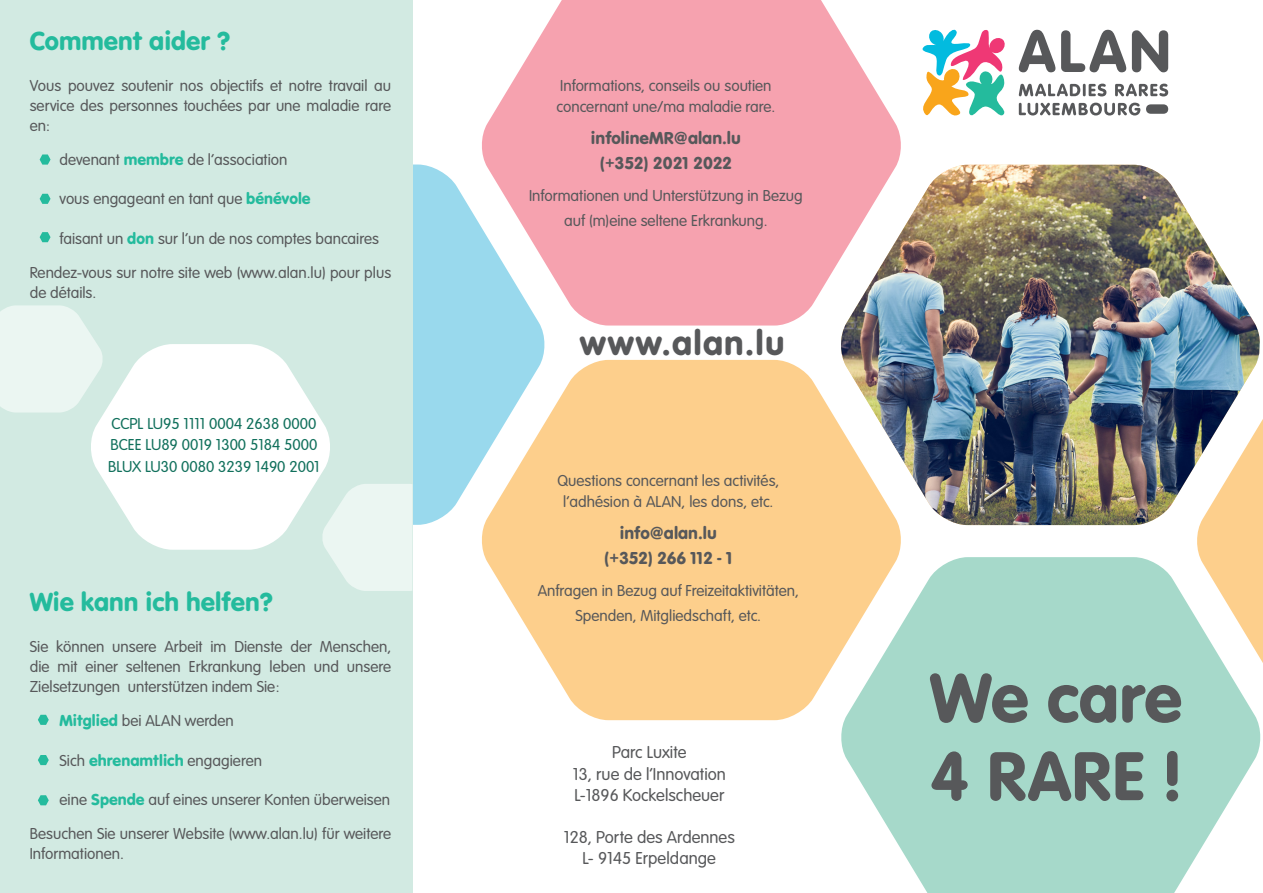
<style>
.page{position:relative;width:1263px;height:893px;background:#fff}
.page>*{position:absolute;margin:0;border:0;box-sizing:border-box;transform-origin:0 0}
.t1{font:72px/78px "VAG Rundschrift D";letter-spacing:-.01em;color:#57585a}
.t2{font:36px "VAG Rundschrift D";letter-spacing:.03em;color:#57585a}
.t3{font:27px "VAG Rundschrift D";color:#24bb9d}
.t4{font:300 18px "VAG Rundschrift D";color:#57585a}
.t5{font:18px "VAG Rundschrift D";color:#57585a}
.t6{font:300 16.5px/19.8px "VAG Rundschrift D";color:#57585a}
.t7{font:300 16.5px "VAG Rundschrift D";color:#11705c}
.s1{font-weight:400;color:#24bb9d}
</style>
<div class="page">
<svg style="left:482px;top:360px;width:419px;height:360px;background:#fdd498"></svg>
<svg style="left:412px;top:165px;width:134px;height:360px;fill:#99d9ed"></svg>
<div style="left:0;top:0;width:412px;height:893px;background:#d2eae2"></div>
<svg style="left:91px;top:344px;width:239px;height:206px;fill:#fff"></svg>
<svg style="left:922px;top:30px;width:83px;height:85px"></svg>
<svg style="left:1019px;top:30px;width:36px;height:42px"></svg>
<svg style="left:1061px;top:30px;width:65px;height:42px"></svg>
<svg style="left:1132px;top:30px;width:36px;height:42px"></svg>
<svg style="left:1019px;top:84px;width:87px;height:12px"></svg>
<svg style="left:1115px;top:84px;width:53px;height:12px"></svg>
<svg style="left:1019px;top:103px;width:121px;height:12px"></svg>
<div style="left:1146px;top:104px;width:22px;height:10px;background:#57585a;border-radius:5px"></div>
<svg style="left:480px;top:0;width:421px;height:326px;background:#f4b0bc"></svg>
<svg style="left:839px;top:557px;width:422px;height:336px;fill:#a6d9ca"></svg>
<svg style="left:1195px;top:419px;width:68px;height:302px"></svg>
<svg style="left:0;top:305px;width:104px;height:107px"></svg>
<svg style="left:38px;top:715px;width:11px;height:10px"></svg>
<svg style="left:38px;top:755px;width:11px;height:10px"></svg>
<svg style="left:38px;top:795px;width:11px;height:10px"></svg>
<svg style="left:40px;top:154px;width:11px;height:11px"></svg>
<svg style="left:40px;top:194px;width:11px;height:10px"></svg>
<svg style="left:40px;top:232px;width:11px;height:10px"></svg>
<img style="left:839px;top:165px;width:423px;height:360px">
<svg style="left:321px;top:484px;width:91px;height:107px"></svg>
<p class="t3" style="left:30px;top:25px;width:202px">Comment aider ?</p>
<p class="t6" style="left:30px;top:76px;width:363px;text-align:justify">Vous pouvez soutenir nos objectifs et notre travail au service des personnes touchées par une maladie rare en:</p>
<p class="t6" style="left:60px;top:150px;width:229px">devenant <span class="s1">membre</span> de l’association</p>
<p class="t6" style="left:60px;top:189px;width:253px">vous engageant en tant que <span class="s1">bénévole</span></p>
<p class="t6" style="left:60px;top:229px;width:321px">faisant un <span class="s1">don</span> sur l’un de nos comptes bancaires</p>
<p class="t6" style="left:30px;top:263px;width:363px">Rendez-vous sur notre site web (www.alan.lu) pour plus de détails.</p>
<p class="t7" style="left:112px;top:414px;width:206px">CCPL LU95 1111 0004 2638 0000</p>
<p class="t7" style="left:111px;top:436px;width:208px">BCEE LU89 0019 1300 5184 5000</p>
<p class="t7" style="left:108px;top:457px;width:213px">BLUX LU30 0080 3239 1490 2001</p>
<p class="t3" style="left:30px;top:586px;width:244px">Wie kann ich helfen?</p>
<p class="t6" style="left:30px;top:637px;width:363px;text-align:justify">Sie können unsere Arbeit im Dienste der Menschen, die mit einer seltenen Erkrankung leben und unsere Zielsetzungen unterstützen indem Sie:</p>
<p class="t6" style="left:60px;top:711px;width:176px"><span class="s1">Mitglied</span> bei ALAN werden</p>
<p class="t6" style="left:60px;top:751px;width:204px">Sich <span class="s1">ehrenamtlich</span> engagieren</p>
<p class="t6" style="left:60px;top:790px;width:332px">eine <span class="s1">Spende</span> auf eines unserer Konten überweisen</p>
<p class="t6" style="left:30px;top:824px;width:363px">Besuchen Sie unserer Website (www.alan.lu) für weitere<br>Informationen.</p>
<p class="t6" style="left:557px;top:75px;width:220px;line-height:21.6px">Informations, conseils ou soutien concernant une/ma maladie rare.</p>
<p class="t5" style="left:591px;top:127px;width:152px">infolineMR@alan.lu</p>
<p class="t5" style="left:600px;top:153px;width:134px">(+352) 2021 2022</p>
<p class="t6" style="left:529px;top:183px;width:275px;line-height:25.5px;text-align:center">Informationen und Unterstützung in Bezug auf (m)eine seltene Erkrankung.</p>
<p class="t2" style="left:579px;top:322px;width:207px">www.alan.lu</p>
<p class="t6" style="left:557px;top:470px;width:224px;line-height:21.6px;text-align:center">Questions concernant les activités, l’adhésion à ALAN, les dons, etc.</p>
<p class="t5" style="left:620px;top:522px;width:98px">info@alan.lu</p>
<p class="t5" style="left:604px;top:548px;width:130px">(+352) 266 112 - 1</p>
<p class="t6" style="left:538px;top:578px;width:263px;line-height:25.5px;text-align:center">Anfragen in Bezug auf Freizeitaktivitäten,<br>Spenden, Mitgliedschaft, etc.</p>
<p class="t4" style="left:612px;top:742px;width:76px">Parc Luxite</p>
<p class="t4" style="left:573px;top:764px;width:155px">13, rue de l’Innovation</p>
<p class="t4" style="left:574px;top:786px;width:151px">L-1896 Kockelscheuer</p>
<p class="t4" style="left:564px;top:827px;width:173px">128, Porte des Ardennes</p>
<p class="t4" style="left:583px;top:848px;width:135px">L- 9145 Erpeldange</p>
<p class="t1" style="left:930px;top:659px;width:254px">We care<br>4 RARE !</p>
</div>
